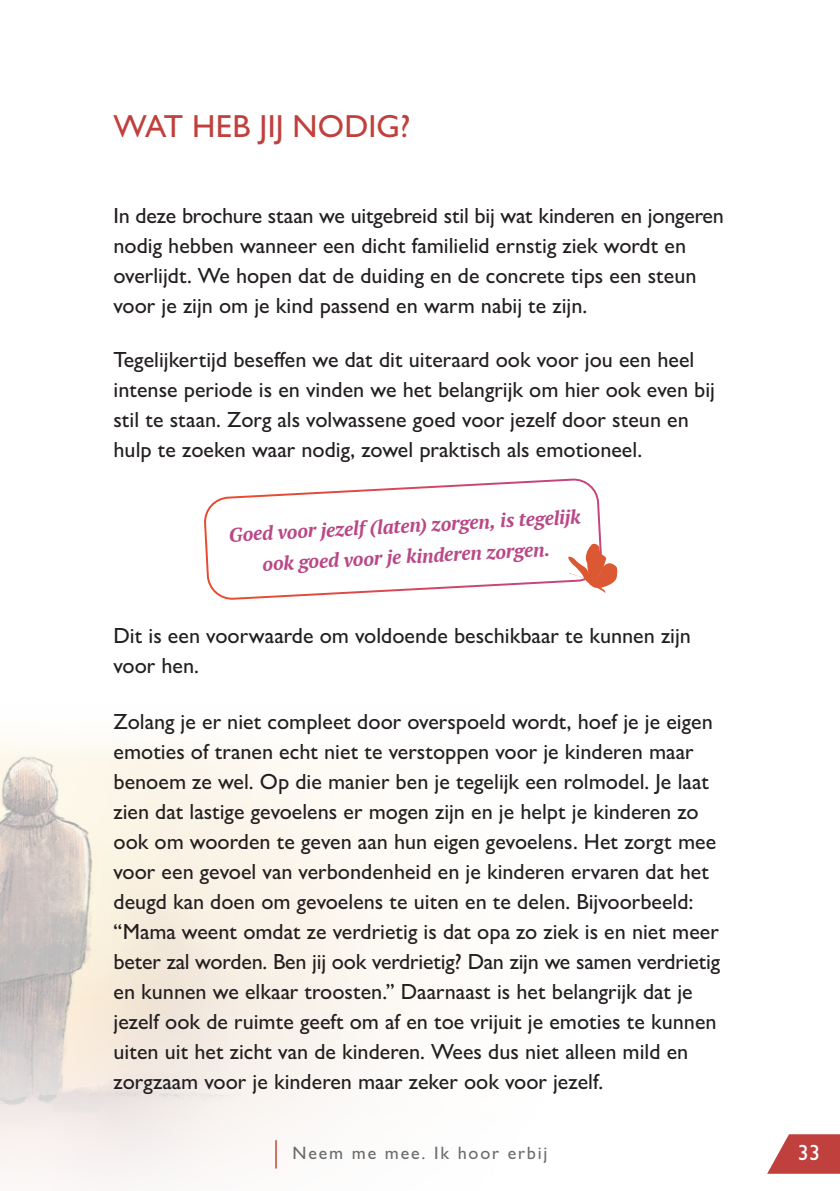
<style>
.page{position:relative;width:840px;height:1191px;background:#fff}
.page>*{position:absolute;margin:0;border:0;box-sizing:border-box;transform-origin:0 0}
.t1{font:500 32px "Gill Sans Nova";letter-spacing:.005em;color:#c0403d}
.t2{font:500 22px/30px "Gill Sans Nova";color:#231f20}
.t3{font:500 22px "Gill Sans Nova";color:#fff}
.t4{font:italic 700 19.4px/31px "PT Serif";color:#b94886;text-align:center}
.t5{font:500 18px "Gill Sans Nova";letter-spacing:.1em;color:#6c6d70}
</style>
<div class="page">
<svg style="left:767px;top:1134px;width:72px;height:39px"></svg>
<img style="left:0;top:741px;width:402px;height:440px">
<svg style="left:204px;top:479px;width:397px;height:120px"></svg>
<svg style="left:567px;top:543px;width:50px;height:50px"></svg>
<h1 class="t1" style="left:113px;top:106px;width:298px">WAT HEB JIJ NODIG?</h1>
<p class="t2" style="left:113px;top:200px;width:611px">In deze brochure staan we uitgebreid stil bij wat kinderen en jongeren nodig hebben wanneer een dicht familielid ernstig ziek wordt en overlijdt. We hopen dat de duiding en de concrete tips een steun voor je zijn om je kind passend en warm nabij te zijn.</p>
<p class="t2" style="left:113px;top:344px;width:602px">Tegelijkertijd beseffen we dat dit uiteraard ook voor jou een heel intense periode is en vinden we het belangrijk om hier ook even bij stil te staan. Zorg als volwassene goed voor jezelf door steun en hulp te zoeken waar nodig, zowel praktisch als emotioneel.</p>
<p class="t4" style="left:228px;top:519px;width:353px;rotate:-3deg">Goed voor jezelf (laten) zorgen, is tegelijk ook goed voor je kinderen zorgen.</p>
<p class="t2" style="left:113px;top:620px;width:578px">Dit is een voorwaarde om voldoende beschikbaar te kunnen zijn voor hen.</p>
<p class="t2" style="left:113px;top:706px;width:608px">Zolang je er niet compleet door overspoeld wordt, hoef je je eigen emoties of tranen echt niet te verstoppen voor je kinderen maar benoem ze wel. Op die manier ben je tegelijk een rolmodel. Je laat zien dat lastige gevoelens er mogen zijn en je helpt je kinderen zo ook om woorden te geven aan hun eigen gevoelens. Het zorgt mee voor een gevoel van verbondenheid en je kinderen ervaren dat het deugd kan doen om gevoelens te uiten en te delen. Bijvoorbeeld: “Mama weent omdat ze verdrietig is dat opa zo ziek is en niet meer beter zal worden. Ben jij ook verdrietig? Dan zijn we samen verdrietig en kunnen we elkaar troosten.” Daarnaast is het belangrijk dat je jezelf ook de ruimte geeft om af en toe vrijuit je emoties te kunnen uiten uit het zicht van de kinderen. Wees dus niet alleen mild en zorgzaam voor je kinderen maar zeker ook voor jezelf.</p>
<p class="t5" style="left:292px;top:1141px;width:256px">Neem me mee. Ik hoor erbij</p>
<p class="t3" style="left:797px;top:1138px;width:23px">33</p>
</div>
